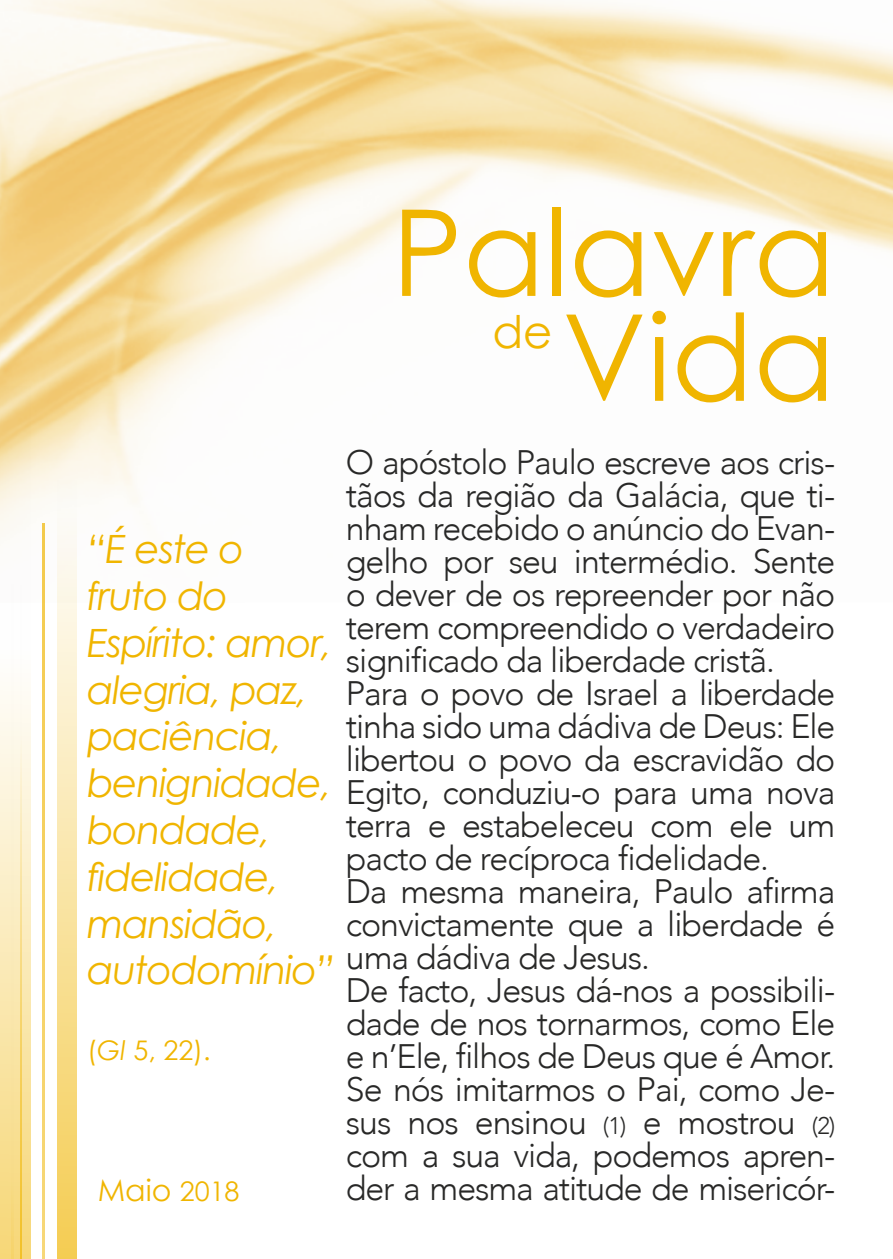
<style>
.page{position:relative;width:893px;height:1259px;background:#fff}
.page>*{position:absolute;margin:0;border:0;box-sizing:border-box;transform-origin:0 0}
.t1{font:120px/105px "Century Gothic";color:#f0b500;text-align:right}
.t2{font:45px "Century Gothic";color:#f0b500}
.t3{font:italic 39px/46.8px "Century Gothic";letter-spacing:-.03em;color:#f0b500}
.t4{font:300 33.9px/33px "Avenir";letter-spacing:-.03em;color:#282827}
.t5{font:30px "Century Gothic";color:#f0b500}
.t6{font:27px "Century Gothic";color:#f0b500}
.s1{font-style:italic}
.s2{font-size:27px}
.s3{font-size:24px}
</style>
<div class="page">
<img style="left:0;top:0;width:893px;height:603px">
<div style="left:57px;top:481px;width:20px;height:778px;background:linear-gradient(to bottom,#fdfeff,#f5cd54)"></div>
<svg style="left:0;top:386px;width:31px;height:873px"></svg>
<hr style="left:43px;top:523px;width:2px;height:736px;background:#f0b500">
<hr style="left:20px;top:585px;width:1px;height:674px;background:#f0b500">
<hr style="left:11px;top:584px;width:3px;height:675px;background:#f0b500">
<h1 class="t1" style="left:392px;top:198px;width:445px">Palavra<br>Vida</h1>
<h2 class="t2" style="left:492px;top:304px;width:62px">de</h2>
<p class="t3" style="left:87px;top:525px;width:250px">“É este o fruto do<br>Espírito: amor, alegria, paz, paciência, benignidade, bondade, fidelidade, mansidão, autodomínio”</p>
<p class="t6" style="left:87px;top:1033px;width:125px">(<span class="s1">Gl</span> 5, 22).</p>
<p class="t5" style="left:98px;top:1171px;width:143px">Maio <span class="s2">2018</span></p>
<p class="t4" style="left:346px;top:446px;width:491px">O apóstolo Paulo escreve aos cris&shy;tãos da região da Galácia, que ti&shy;nham recebido o anúncio do Evan&shy;gelho por seu intermédio. Sente o dever de os repreender por não terem compreendido o verdadeiro significado da liberdade cristã.<br>Para o povo de Israel a liberdade tinha sido uma dádiva de Deus: Ele libertou o povo da escravidão do<br>Egito, conduziu-o para uma nova terra e estabeleceu com ele um pacto de recíproca fidelidade.<br>Da mesma maneira, Paulo afirma convictamente que a liberdade é uma dádiva de Jesus.<br>De facto, Jesus dá-nos a possibili&shy;dade de nos tornarmos, como Ele e n’Ele, filhos de Deus que é Amor.<br>Se nós imitarmos o Pai, como Je&shy;sus nos ensinou <span class="s3">(1)</span> e mostrou <span class="s3">(2) </span>com a sua vida, podemos apren&shy;der a mesma atitude de misericór-</p>
</div>
